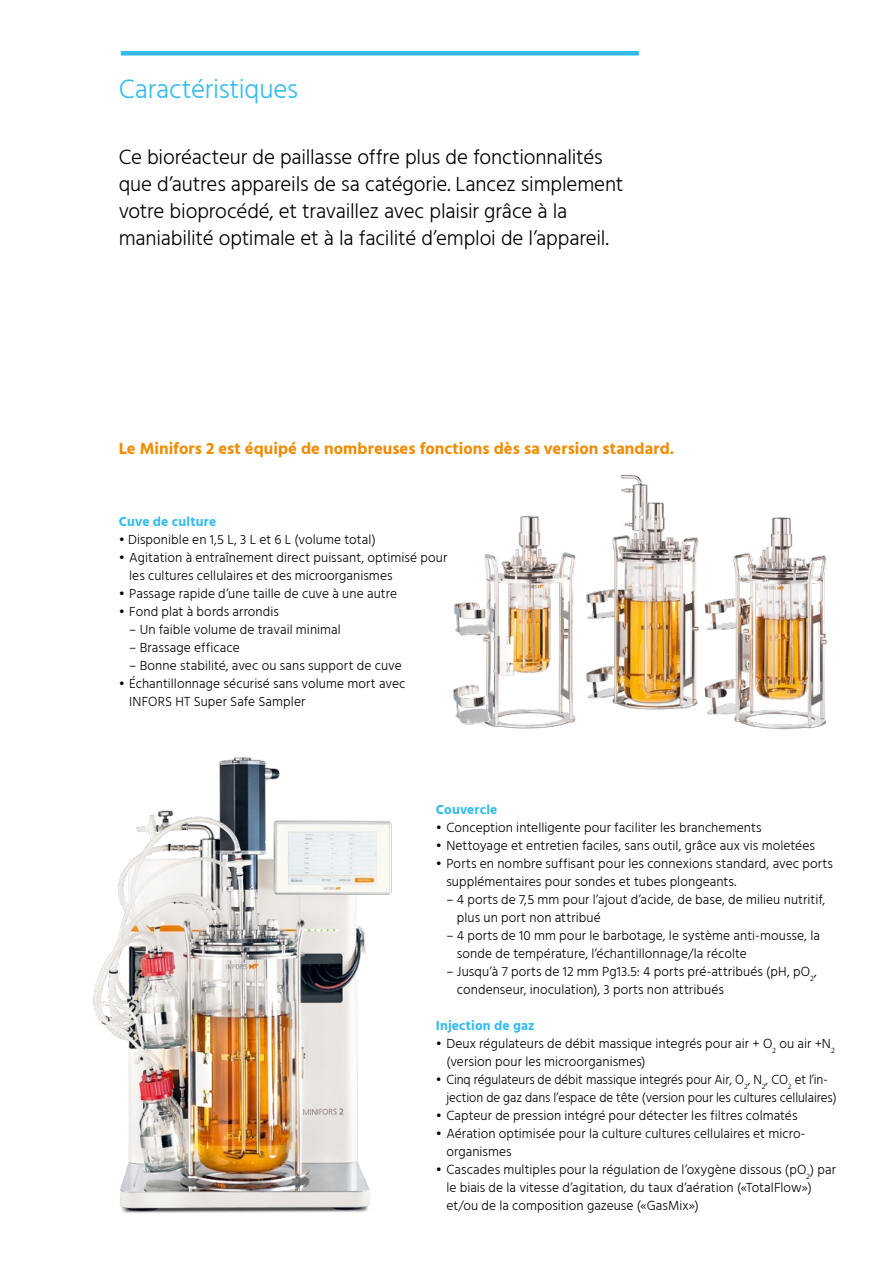
<style>
.page{position:relative;width:893px;height:1263px;background:#fff}
.page>*{position:absolute;margin:0;border:0;box-sizing:border-box;transform-origin:0 0}
.t1{font:300 27px "Hind";letter-spacing:-.005em;color:#3be}
.t2{font:300 21px/27px "Hind";letter-spacing:-.01em;color:#000}
.t3{font:700 16.5px "Hind";letter-spacing:.005em;color:#f28b00}
.t4{font:300 13.5px/18px "Hind";letter-spacing:.005em;color:#000}
.t5{font:300 13.5px/18px "Hind";letter-spacing:.005em;color:#000;scale:.96 1}
.t6{font:700 13.5px "Hind";letter-spacing:.01em;color:#3be}
</style>
<div class="page">
<div style="left:121px;top:51px;width:518px;height:5px;background:#3be"></div>
<img style="left:93px;top:756px;width:299px;height:457px">
<img style="left:452px;top:475px;width:376px;height:254px">
<h1 class="t1" style="left:119px;top:71px;width:181px">Caractéristiques</h1>
<p class="t2" style="left:119px;top:144px;width:506px">Ce bioréacteur de paillasse offre plus de fonctionnalités que d’autres appareils de sa catégorie. Lancez simplement votre bioprocédé, et travaillez avec plaisir grâce à la maniabilité optimale et à la facilité d’emploi de l’appareil.</p>
<p class="t3" style="left:119px;top:439px;width:557px">Le Minifors 2 est équipé de nombreuses fonctions dès sa version standard.</p>
<p class="t6" style="left:119px;top:514px;width:99px">Cuve de culture</p>
<p class="t4" style="left:119px;top:531px;width:259px">• Disponible en 1,5 L, 3 L et 6 L (volume total)</p>
<p class="t4" style="left:129px;top:549px;width:320px;text-indent:-11px">• Agitation à entraînement direct puissant, optimisé pour les cultures cellulaires et des microorganismes</p>
<p class="t4" style="left:119px;top:585px;width:280px">• Passage rapide d’une taille de cuve à une autre</p>
<p class="t4" style="left:119px;top:603px;width:162px">• Fond plat à bords arrondis</p>
<p class="t4" style="left:129px;top:621px;width:213px">– Un faible volume de travail minimal</p>
<p class="t4" style="left:129px;top:639px;width:112px">– Brassage efficace</p>
<p class="t4" style="left:129px;top:657px;width:274px">– Bonne stabilité, avec ou sans support de cuve</p>
<p class="t4" style="left:129px;top:675px;width:278px;text-indent:-11px">• Échantillonnage sécurisé sans volume mort avec<br>INFORS HT Super Safe Sampler</p>
<p class="t6" style="left:436px;top:802px;width:63px">Couvercle</p>
<p class="t4" style="left:436px;top:819px;width:327px">• Conception intelligente pour faciliter les branchements</p>
<p class="t4" style="left:436px;top:837px;width:381px">• Nettoyage et entretien faciles, sans outil, grâce aux vis moletées</p>
<p class="t4" style="left:446px;top:855px;width:388px;text-indent:-11px">• Ports en nombre suffisant pour les connexions standard, avec ports supplémentaires pour sondes et tubes plongeants.</p>
<p class="t4" style="left:457px;top:891px;width:370px;text-indent:-11px">– 4 ports de 7,5 mm pour l’ajout d’acide, de base, de milieu nutritif, plus un port non attribué</p>
<p class="t4" style="left:457px;top:927px;width:364px;text-indent:-11px">– 4 ports de 10 mm pour le barbotage, le système anti-mousse, la sonde de température, l’échantillonnage/la récolte</p>
<p class="t4" style="left:457px;top:963px;width:362px;text-indent:-11px">– Jusqu’à 7 ports de 12 mm Pg13.5: 4 ports pré-attribués (pH, pO<sub>2</sub>, condenseur, inoculation), 3 ports non attribués</p>
<p class="t6" style="left:436px;top:1018px;width:100px">Injection de gaz</p>
<p class="t4" style="left:446px;top:1035px;width:390px;text-indent:-11px">• Deux régulateurs de débit massique integrés pour air + O<sub>2</sub> ou air +N<sub>2 </sub>(version pour les microorganismes)</p>
<p class="t5" style="left:446px;top:1071px;width:408px;text-indent:-10px">• Cinq régulateurs de débit massique integrés pour Air, O<sub>2</sub>, N<sub>2</sub>, CO<sub>2</sub> et l’in&shy;jection de gaz dans l’espace de tête (version pour les cultures cellulaires)</p>
<p class="t4" style="left:436px;top:1107px;width:363px">• Capteur de pression intégré pour détecter les filtres colmatés</p>
<p class="t4" style="left:446px;top:1125px;width:359px;text-indent:-11px">• Aération optimisée pour la culture cultures cellulaires et micro&shy;organismes</p>
<p class="t4" style="left:446px;top:1161px;width:391px;text-indent:-11px">• Cascades multiples pour la régulation de l’oxygène dissous (pO<sub>2</sub>) par le biais de la vitesse d’agitation, du taux d’aération («TotalFlow») et/ou de la composition gazeuse («GasMix»)</p>
</div>
